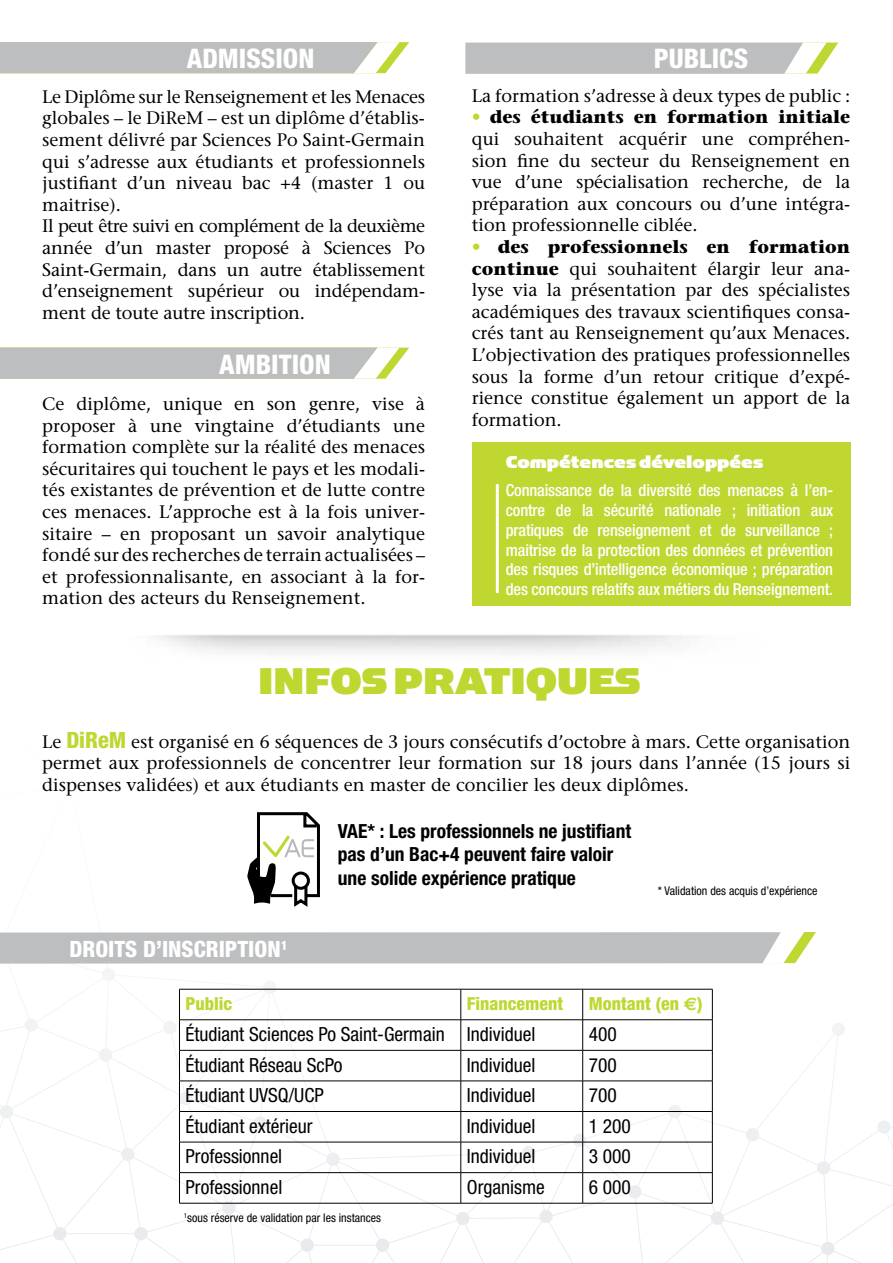
<style>
.page{position:relative;width:893px;height:1263px;background:#fff}
.page>*{position:absolute;margin:0;border:0;box-sizing:border-box;transform-origin:0 0}
.t1{font:42px "Simian Display Gorilla";color:#bfd730}
.t2{font:800 condensed 27px "Helvetica Neue";color:#fff}
.t3{font:800 condensed 22.5px "Helvetica Neue";color:#fff}
.t4{font:condensed 19.5px "Helvetica Neue";color:#000}
.t5{font:700 condensed 19.5px/23.4px "Helvetica Neue";color:#000}
.t6{font:19.5px "Simian Display Gorilla";color:#fff}
.t7{font:18px/21.6px "Stone Serif";color:#000;text-align:justify}
.t8{font:800 condensed 18px "Helvetica Neue";color:#bfd730}
.t9{font:500 condensed 16.5px/19.8px "Helvetica Neue";letter-spacing:-.01em;color:#fff;text-align:justify}
.t10{font:condensed 12px "Helvetica Neue";color:#000}
.s1{color:#bfd730}
.s2{font-weight:700}
.s3{font-family:"Helvetica Neue";font-weight:800;font-stretch:condensed;font-size:22.5px;color:#bfd730}
.s4{font-family:"Euro Sans";font-weight:700;font-stretch:normal}
</style>
<div class="page">
<svg style="left:0;top:963px;width:893px;height:300px"></svg>
<div style="left:472px;top:442px;width:378px;height:163px;background:#bfd730"></div>
<hr style="left:496px;top:484px;width:3px;height:109px;background:#fff">
<svg style="left:0;top:348px;width:409px;height:31px;background:#c1c4c0"></svg>
<svg style="left:0;top:42px;width:409px;height:31px;background:#c1c4c1"></svg>
<svg style="left:465px;top:43px;width:373px;height:31px;background:#c2c4c1"></svg>
<img style="left:152px;top:578px;width:613px;height:76px">
<svg style="left:0;top:932px;width:816px;height:31px;background:#bfc1c0"></svg>
<hr style="left:179px;top:989px;width:282px;height:1px;background:#000">
<hr style="left:179px;top:989px;width:1px;height:30px;background:#000">
<hr style="left:461px;top:989px;width:122px;height:1px;background:#000">
<hr style="left:461px;top:989px;width:1px;height:30px;background:#000">
<hr style="left:583px;top:989px;width:129px;height:1px;background:#000">
<hr style="left:582px;top:989px;width:1px;height:30px;background:#000">
<hr style="left:712px;top:989px;width:1px;height:30px;background:#000">
<hr style="left:179px;top:1019px;width:282px;height:1px;background:#000">
<hr style="left:179px;top:1020px;width:1px;height:30px;background:#000">
<hr style="left:461px;top:1019px;width:122px;height:1px;background:#000">
<hr style="left:461px;top:1020px;width:1px;height:30px;background:#000">
<hr style="left:583px;top:1019px;width:129px;height:1px;background:#000">
<hr style="left:582px;top:1020px;width:1px;height:30px;background:#000">
<hr style="left:712px;top:1020px;width:1px;height:30px;background:#000">
<hr style="left:179px;top:1050px;width:282px;height:1px;background:#000">
<hr style="left:179px;top:1050px;width:1px;height:31px;background:#000">
<hr style="left:461px;top:1050px;width:122px;height:1px;background:#000">
<hr style="left:461px;top:1050px;width:1px;height:31px;background:#000">
<hr style="left:583px;top:1050px;width:129px;height:1px;background:#000">
<hr style="left:582px;top:1050px;width:1px;height:31px;background:#000">
<hr style="left:712px;top:1050px;width:1px;height:31px;background:#000">
<hr style="left:179px;top:1081px;width:282px;height:1px;background:#000">
<hr style="left:179px;top:1081px;width:1px;height:30px;background:#000">
<hr style="left:461px;top:1081px;width:122px;height:1px;background:#000">
<hr style="left:461px;top:1081px;width:1px;height:30px;background:#000">
<hr style="left:583px;top:1081px;width:129px;height:1px;background:#000">
<hr style="left:582px;top:1081px;width:1px;height:30px;background:#000">
<hr style="left:712px;top:1081px;width:1px;height:30px;background:#000">
<hr style="left:179px;top:1111px;width:282px;height:1px;background:#000">
<hr style="left:179px;top:1112px;width:1px;height:30px;background:#000">
<hr style="left:461px;top:1111px;width:122px;height:1px;background:#000">
<hr style="left:461px;top:1112px;width:1px;height:30px;background:#000">
<hr style="left:583px;top:1111px;width:129px;height:1px;background:#000">
<hr style="left:582px;top:1112px;width:1px;height:30px;background:#000">
<hr style="left:712px;top:1112px;width:1px;height:30px;background:#000">
<hr style="left:179px;top:1142px;width:282px;height:1px;background:#000">
<hr style="left:179px;top:1142px;width:1px;height:30px;background:#000">
<hr style="left:461px;top:1142px;width:122px;height:1px;background:#000">
<hr style="left:461px;top:1142px;width:1px;height:30px;background:#000">
<hr style="left:583px;top:1142px;width:129px;height:1px;background:#000">
<hr style="left:582px;top:1142px;width:1px;height:30px;background:#000">
<hr style="left:712px;top:1142px;width:1px;height:30px;background:#000">
<hr style="left:179px;top:1172px;width:282px;height:1px;background:#000">
<hr style="left:179px;top:1173px;width:1px;height:30px;background:#000">
<hr style="left:461px;top:1172px;width:122px;height:1px;background:#000">
<hr style="left:461px;top:1173px;width:1px;height:30px;background:#000">
<hr style="left:583px;top:1172px;width:129px;height:1px;background:#000">
<hr style="left:582px;top:1173px;width:1px;height:30px;background:#000">
<hr style="left:712px;top:1173px;width:1px;height:30px;background:#000">
<hr style="left:179px;top:1203px;width:282px;height:1px;background:#000">
<hr style="left:461px;top:1203px;width:122px;height:1px;background:#000">
<hr style="left:583px;top:1203px;width:129px;height:1px;background:#000">
<svg style="left:247px;top:812px;width:73px;height:95px"></svg>
<h2 class="t2" style="left:187px;top:42px;width:129px">ADMISSION</h2>
<h2 class="t2" style="left:654px;top:42px;width:96px">PUBLICS</h2>
<p class="t7" style="left:42px;top:86px;width:384px;text-align:left">Le Diplôme sur le Renseignement et les Menaces globales – le DiReM – est un diplôme d’établis&shy;sement délivré par Sciences Po Saint-Germain qui s’adresse aux étudiants et professionnels justifiant d’un niveau bac +4 (master 1 ou maitrise).<br>Il peut être suivi en complément de la deuxième année d’un master proposé à Sciences Po Saint-Germain, dans un autre établissement d’enseignement supérieur ou indépendam&shy;ment de toute autre inscription.</p>
<h2 class="t2" style="left:219px;top:347px;width:113px">AMBITION</h2>
<p class="t7" style="left:42px;top:393px;width:384px">Ce diplôme, unique en son genre, vise à proposer à une vingtaine d’étudiants une formation complète sur la réalité des menaces sécuritaires qui touchent le pays et les modali&shy;tés existantes de prévention et de lutte contre ces menaces. L’approche est à la fois univer&shy;sitaire – en proposant un savoir analytique fondé sur des recherches de terrain actualisées – et professionnalisante, en associant à la for&shy;mation des acteurs du Renseignement.</p>
<p class="t7" style="left:472px;top:85px;width:380px">La formation s’adresse à deux types de public :</p>
<p class="t7" style="left:472px;top:106px;width:380px"><span class="s1">•</span> <span class="s2">des étudiants en formation initiale </span>qui souhaitent acquérir une compréhen&shy;sion fine du secteur du Renseignement en vue d’une spécialisation recherche, de la préparation aux concours ou d’une intégra&shy;tion professionnelle ciblée.</p>
<p class="t7" style="left:472px;top:236px;width:380px"><span class="s1">•</span> <span class="s2">des professionnels en formation continue</span> qui souhaitent élargir leur ana&shy;lyse via la présentation par des spécialistes académiques des travaux scientifiques consa&shy;crés tant au Renseignement qu’aux Menaces.<br>L’objectivation des pratiques professionnelles sous la forme d’un retour critique d’expé&shy;rience constitue également un apport de la formation.</p>
<p class="t6" style="left:506px;top:451px;width:259px">Compétences développées</p>
<p class="t9" style="left:506px;top:480px;width:329px">Connaissance de la diversité des menaces à l’en&shy;contre de la sécurité nationale ; initiation aux pratiques de renseignement et de surveillance ; maitrise de la protection des données et prévention des risques d’intelligence économique ; préparation des concours relatifs aux métiers du Renseignement.</p>
<h1 class="t1" style="left:258px;top:657px;width:384px">INFOS PRATIQUES</h1>
<p class="t7" style="left:42px;top:730px;width:809px">Le <span class="s3">DiReM</span> est organisé en 6 séquences de 3 jours consécutifs d’octobre à mars. Cette organisation permet aux professionnels de concentrer leur formation sur 18 jours dans l’année (15 jours si dispenses validées) et aux étudiants en master de concilier les deux diplômes.</p>
<p class="t5" style="left:338px;top:819px;width:295px">VAE* : Les professionnels ne justifiant pas d’un Bac+4 peuvent faire valoir une solide expérience pratique</p>
<p class="t10" style="left:658px;top:883px;width:161px">* Validation des acquis d’expérience</p>
<p class="t3" style="left:70px;top:935px;width:220px">DROITS D’INSCRIPTION<sup>1</sup></p>
<p class="t8" style="left:185px;top:992px;width:48px">Public</p>
<p class="t8" style="left:467px;top:992px;width:98px">Financement</p>
<p class="t8" style="left:589px;top:992px;width:116px">Montant (en <span class="s4">€</span>)</p>
<p class="t4" style="left:185px;top:1023px;width:351px">Étudiant Sciences Po Saint-Germain Individuel</p>
<p class="t4" style="left:589px;top:1023px;width:30px">400</p>
<p class="t4" style="left:185px;top:1053px;width:159px">Étudiant Réseau ScPo</p>
<p class="t4" style="left:467px;top:1053px;width:70px">Individuel</p>
<p class="t4" style="left:589px;top:1053px;width:30px">700</p>
<p class="t4" style="left:186px;top:1084px;width:140px">Étudiant UVSQ/UCP</p>
<p class="t4" style="left:467px;top:1084px;width:70px">Individuel</p>
<p class="t4" style="left:589px;top:1084px;width:30px">700</p>
<p class="t4" style="left:186px;top:1115px;width:129px">Étudiant extérieur</p>
<p class="t4" style="left:467px;top:1115px;width:70px">Individuel</p>
<p class="t4" style="left:589px;top:1115px;width:44px">1 200</p>
<p class="t4" style="left:186px;top:1145px;width:98px">Professionnel</p>
<p class="t4" style="left:467px;top:1145px;width:70px">Individuel</p>
<p class="t4" style="left:589px;top:1145px;width:44px">3 000</p>
<p class="t4" style="left:186px;top:1176px;width:98px">Professionnel</p>
<p class="t4" style="left:467px;top:1176px;width:79px">Organisme</p>
<p class="t4" style="left:589px;top:1176px;width:44px">6 000</p>
<p class="t10" style="left:184px;top:1211px;width:199px"><sup>1</sup>sous réserve de validation par les instances</p>
</div>
